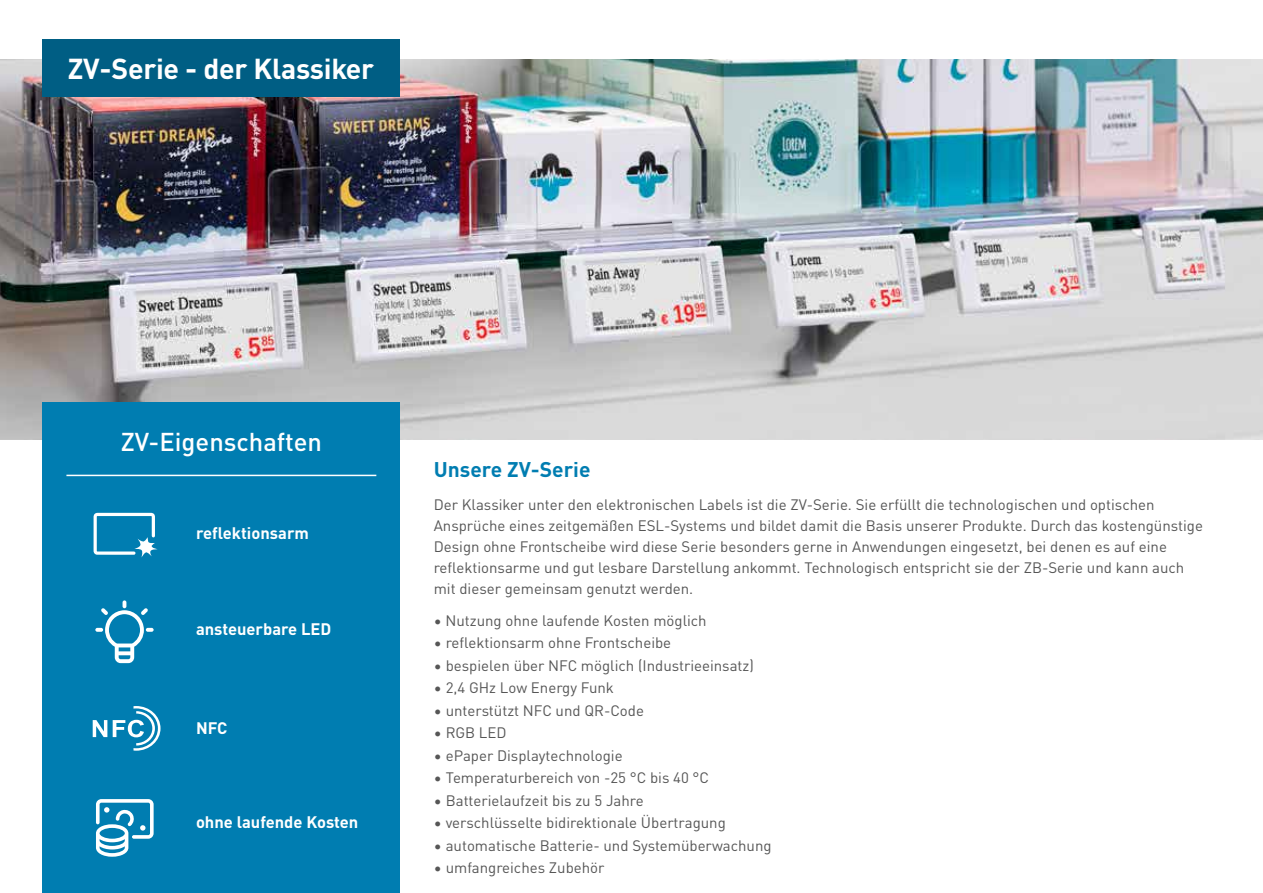
<style>
.page{position:relative;width:1263px;height:893px;background:#fff}
.page>*{position:absolute;margin:0;border:0;box-sizing:border-box;transform-origin:0 0}
.t1{font:700 28.5px "DIN Pro";letter-spacing:-.01em;color:#fff}
.t2{font:500 25.5px "DIN Pro";color:#fff}
.t3{font:700 21px "DIN Pro";color:#007db1}
.t4{font:700 16.5px "DIN Pro";color:#fff}
.t5{font:15px/21px "DIN Pro";color:#565656}
</style>
<div class="page">
<hr style="left:1262px;top:0;width:1px;height:893px;background:#e3e3e3">
<img style="left:0;top:60px;width:1263px;height:380px">
<div style="left:43px;top:403px;width:357px;height:490px;background:#007db1"></div>
<hr style="left:66px;top:475px;width:310px;height:1px;background:#fff">
<svg style="left:93px;top:720px;width:14px;height:17px"></svg>
<svg style="left:113px;top:706px;width:48px;height:45px"></svg>
<svg style="left:95px;top:600px;width:59px;height:63px"></svg>
<svg style="left:94px;top:513px;width:64px;height:45px"></svg>
<div style="left:43px;top:39px;width:357px;height:58px;background:#005e84"></div>
<svg style="left:96px;top:799px;width:58px;height:58px"></svg>
<h1 class="t1" style="left:68px;top:45px;width:308px">ZV-Serie - der Klassiker</h1>
<h2 class="t2" style="left:121px;top:421px;width:203px">ZV-Eigenschaften</h2>
<p class="t4" style="left:196px;top:519px;width:114px">reflektionsarm</p>
<p class="t4" style="left:196px;top:615px;width:137px">ansteuerbare LED</p>
<p class="t4" style="left:196px;top:714px;width:33px">NFC</p>
<p class="t4" style="left:196px;top:808px;width:164px">ohne laufende Kosten</p>
<h3 class="t3" style="left:434px;top:452px;width:158px">Unsere ZV-Serie</h3>
<p class="t5" style="left:434px;top:494px;width:771px">Der Klassiker unter den elektronischen Labels ist die ZV-Serie. Sie erfüllt die technologischen und optischen Ansprüche eines zeitgemäßen ESL-Systems und bildet damit die Basis unserer Produkte. Durch das kostengünstige Design ohne Frontscheibe wird diese Serie besonders gerne in Anwendungen eingesetzt, bei denen es auf eine reflektionsarme und gut lesbare Darstellung ankommt. Technologisch entspricht sie der ZB-Serie und kann auch mit dieser gemeinsam genutzt werden.</p>
<p class="t5" style="left:434px;top:609px;width:274px">• Nutzung ohne laufende Kosten möglich</p>
<p class="t5" style="left:434px;top:632px;width:239px">• reflektionsarm ohne Frontscheibe</p>
<p class="t5" style="left:434px;top:654px;width:322px">• bespielen über NFC möglich (Industrieeinsatz)</p>
<p class="t5" style="left:434px;top:677px;width:182px">• 2,4 GHz Low Energy Funk</p>
<p class="t5" style="left:434px;top:699px;width:212px">• unterstützt NFC und QR-Code</p>
<p class="t5" style="left:434px;top:722px;width:74px">• RGB LED</p>
<p class="t5" style="left:434px;top:744px;width:190px">• ePaper Displaytechnologie</p>
<p class="t5" style="left:434px;top:767px;width:277px">• Temperaturbereich von -25 °C bis 40 °C</p>
<p class="t5" style="left:434px;top:789px;width:211px">• Batterielaufzeit bis zu 5 Jahre</p>
<p class="t5" style="left:434px;top:812px;width:294px">• verschlüsselte bidirektionale Übertragung</p>
<p class="t5" style="left:434px;top:834px;width:339px">• automatische Batterie- und Systemüberwachung</p>
<p class="t5" style="left:434px;top:857px;width:172px">• umfangreiches Zubehör</p>
</div>
